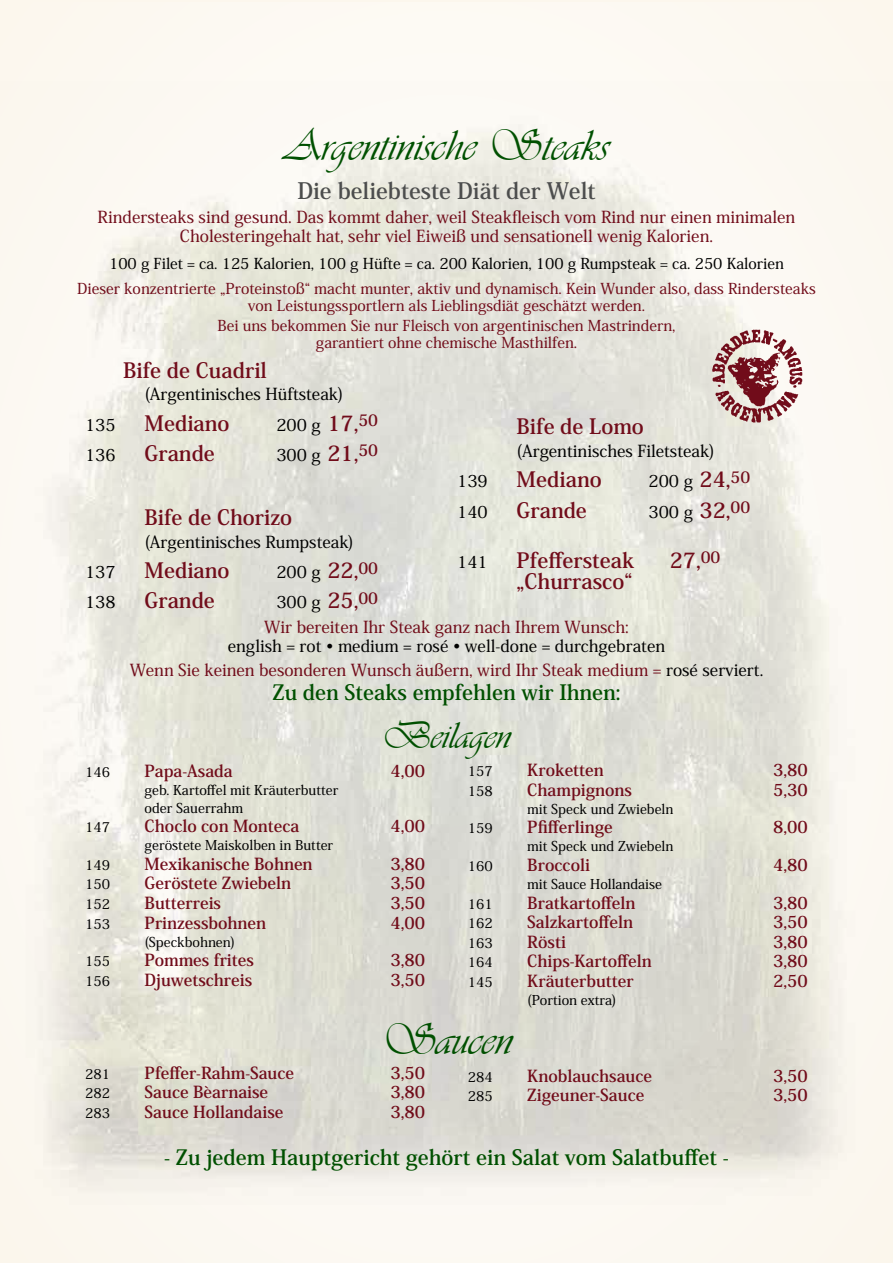
<style>
.page{position:relative;width:893px;height:1263px;background:#fff}
.page>*{position:absolute;margin:0;border:0;box-sizing:border-box;transform-origin:0 0}
.t1{font:45px "Vivaldi D";color:#005000}
.t2{font:39px "Vivaldi D";color:#005000}
.t3{font:700 22.5px "Koz Min Pro";color:#4c4d4d}
.t4{font:700 21px "Koz Min Pro";color:#710c1a}
.t5{font:700 21px "Koz Min Pro";color:#005000}
.t6{font:700 16.5px "Koz Min Pro";color:#710c1a}
.t7{font:500 16.5px/24px "Koz Min Pro";color:#000;text-align:center}
.t8{font:500 16.5px/19.8px "Koz Min Pro";color:#710c1a;text-align:center}
.t9{font:500 15px/16.5px "Koz Min Pro";color:#710c1a;text-align:center}
.t10{font:500 15px "Koz Min Pro";color:#000}
.t11{font:500 13.5px/18px "Koz Min Pro";color:#000}
.s1{font-weight:700;font-size:21px;color:#710c1a}
.s2{color:#710c1a}
</style>
<div class="page">
<div style="left:0;top:2px;width:893px;height:1261px;background:#fcf8f2"></div>
<img style="left:48px;top:136px;width:788px;height:1050px">
<img style="left:706px;top:325px;width:101px;height:104px">
<h1 class="t1" style="left:284px;top:119px;width:326px">Argentinische Steaks</h1>
<h3 class="t3" style="left:297px;top:174px;width:300px">Die beliebteste Diät der Welt</h3>
<p class="t8" style="left:98px;top:206px;width:699px">Rindersteaks sind gesund. Das kommt daher, weil Steakfleisch vom Rind nur einen minimalen<br>Cholesteringehalt hat, sehr viel Eiweiß und sensationell wenig Kalorien.</p>
<p class="t10" style="left:109px;top:253px;width:676px">100 g Filet = ca. 125 Kalorien, 100 g Hüfte = ca. 200 Kalorien, 100 g Rumpsteak = ca. 250 Kalorien</p>
<p class="t9" style="left:77px;top:280px;width:740px">Dieser konzentrierte „Proteinstoß“ macht munter, aktiv und dynamisch. Kein Wunder also, dass Rindersteaks von Leistungssportlern als Lieblingsdiät geschätzt werden.</p>
<p class="t9" style="left:217px;top:317px;width:460px">Bei uns bekommen Sie nur Fleisch von argentinischen Mastrindern, garantiert ohne chemische Masthilfen.</p>
<p class="t4" style="left:123px;top:355px;width:145px">Bife de Cuadril</p>
<p class="t7" style="left:145px;top:382px;width:200px">(Argentinisches Hüftsteak)</p>
<p class="t7" style="left:85px;top:412px;width:32px">135</p>
<p class="t4" style="left:145px;top:408px;width:86px">Mediano</p>
<p class="t7" style="left:276px;top:412px;width:103px">200 g <span class="s1">17,</span><sup>50</sup></p>
<p class="t7" style="left:85px;top:442px;width:32px">136</p>
<p class="t4" style="left:145px;top:438px;width:72px">Grande</p>
<p class="t7" style="left:276px;top:442px;width:103px">300 g <span class="s1">21,</span><sup>50</sup></p>
<p class="t4" style="left:517px;top:411px;width:129px">Bife de Lomo</p>
<p class="t7" style="left:517px;top:438px;width:200px">(Argentinisches Filetsteak)</p>
<p class="t7" style="left:457px;top:469px;width:32px">139</p>
<p class="t4" style="left:517px;top:464px;width:86px">Mediano</p>
<p class="t7" style="left:648px;top:468px;width:103px">200 g <span class="s1">24,</span><sup>50</sup></p>
<p class="t7" style="left:457px;top:499px;width:32px">140</p>
<p class="t4" style="left:517px;top:494px;width:72px">Grande</p>
<p class="t7" style="left:648px;top:499px;width:103px">300 g <span class="s1">32,</span><sup>00</sup></p>
<p class="t7" style="left:457px;top:549px;width:32px">141</p>
<p class="t4" style="left:517px;top:544px;width:119px">Pfeffersteak</p>
<p class="t4" style="left:670px;top:544px;width:52px">27,<sup>00</sup></p>
<p class="t4" style="left:517px;top:566px;width:117px">„Churrasco“</p>
<p class="t8" style="left:264px;top:616px;width:366px">Wir bereiten Ihr Steak ganz nach Ihrem Wunsch:</p>
<p class="t7" style="left:130px;top:634px;width:635px">english = rot • medium = rosé • well-done = durchgebraten<br><span class="s2">Wenn Sie keinen besonderen Wunsch äußern, wird Ihr Steak medium =</span> rosé serviert.</p>
<p class="t5" style="left:272px;top:676px;width:350px">Zu den Steaks empfehlen wir Ihnen:</p>
<h2 class="t2" style="left:382px;top:713px;width:130px">Beilagen</h2>
<p class="t4" style="left:145px;top:502px;width:149px">Bife de Chorizo</p>
<p class="t7" style="left:145px;top:529px;width:211px">(Argentinisches Rumpsteak)</p>
<p class="t7" style="left:85px;top:559px;width:32px">137</p>
<p class="t4" style="left:145px;top:555px;width:86px">Mediano</p>
<p class="t7" style="left:276px;top:559px;width:103px">200 g <span class="s1">22,</span><sup>00</sup></p>
<p class="t7" style="left:85px;top:590px;width:32px">138</p>
<p class="t4" style="left:145px;top:585px;width:72px">Grande</p>
<p class="t7" style="left:276px;top:590px;width:103px">300 g <span class="s1">25,</span><sup>00</sup></p>
<p class="t11" style="left:468px;top:762px;width:27px">157</p>
<p class="t6" style="left:527px;top:758px;width:78px">Kroketten</p>
<p class="t6" style="left:773px;top:758px;width:36px">3,80</p>
<p class="t11" style="left:468px;top:781px;width:27px">158</p>
<p class="t6" style="left:527px;top:778px;width:106px">Champignons</p>
<p class="t6" style="left:773px;top:778px;width:36px">5,30</p>
<p class="t11" style="left:527px;top:799px;width:148px">mit Speck und Zwiebeln</p>
<p class="t11" style="left:468px;top:819px;width:27px">159</p>
<p class="t6" style="left:527px;top:815px;width:87px">Pfifferlinge</p>
<p class="t6" style="left:773px;top:815px;width:36px">8,00</p>
<p class="t11" style="left:527px;top:837px;width:148px">mit Speck und Zwiebeln</p>
<p class="t11" style="left:468px;top:857px;width:27px">160</p>
<p class="t6" style="left:527px;top:853px;width:64px">Broccoli</p>
<p class="t6" style="left:773px;top:853px;width:36px">4,80</p>
<p class="t11" style="left:527px;top:875px;width:136px">mit Sauce Hollandaise</p>
<p class="t11" style="left:468px;top:894px;width:27px">161</p>
<p class="t6" style="left:527px;top:890px;width:110px">Bratkartoffeln</p>
<p class="t6" style="left:773px;top:890px;width:36px">3,80</p>
<p class="t11" style="left:468px;top:914px;width:27px">162</p>
<p class="t6" style="left:527px;top:910px;width:107px">Salzkartoffeln</p>
<p class="t6" style="left:773px;top:910px;width:36px">3,50</p>
<p class="t11" style="left:468px;top:933px;width:27px">163</p>
<p class="t6" style="left:527px;top:929px;width:40px">Rösti</p>
<p class="t6" style="left:773px;top:929px;width:36px">3,80</p>
<p class="t11" style="left:468px;top:953px;width:27px">164</p>
<p class="t6" style="left:527px;top:949px;width:126px">Chips-Kartoffeln</p>
<p class="t6" style="left:773px;top:949px;width:36px">3,80</p>
<p class="t11" style="left:468px;top:972px;width:27px">145</p>
<p class="t6" style="left:527px;top:969px;width:108px">Kräuterbutter</p>
<p class="t6" style="left:773px;top:969px;width:36px">2,50</p>
<p class="t11" style="left:527px;top:990px;width:91px">(Portion extra)</p>
<h1 class="t1" style="left:381px;top:1013px;width:133px">Saucen</h1>
<p class="t11" style="left:85px;top:762px;width:27px">146</p>
<p class="t6" style="left:145px;top:758px;width:90px">Papa-Asada</p>
<p class="t6" style="left:390px;top:758px;width:36px">4,00</p>
<p class="t11" style="left:145px;top:780px;width:195px">geb. Kartoffel mit Kräuterbutter oder Sauerrahm</p>
<p class="t11" style="left:85px;top:818px;width:27px">147</p>
<p class="t6" style="left:145px;top:814px;width:156px">Choclo con Monteca</p>
<p class="t6" style="left:390px;top:814px;width:36px">4,00</p>
<p class="t11" style="left:145px;top:836px;width:190px">geröstete Maiskolben in Butter</p>
<p class="t11" style="left:85px;top:855px;width:27px">149</p>
<p class="t6" style="left:145px;top:852px;width:170px">Mexikanische Bohnen</p>
<p class="t6" style="left:390px;top:852px;width:36px">3,80</p>
<p class="t11" style="left:85px;top:875px;width:27px">150</p>
<p class="t6" style="left:145px;top:871px;width:148px">Geröstete Zwiebeln</p>
<p class="t6" style="left:390px;top:871px;width:36px">3,50</p>
<p class="t11" style="left:85px;top:894px;width:27px">152</p>
<p class="t6" style="left:145px;top:891px;width:78px">Butterreis</p>
<p class="t6" style="left:390px;top:891px;width:36px">3,50</p>
<p class="t11" style="left:85px;top:914px;width:27px">153</p>
<p class="t6" style="left:145px;top:911px;width:123px">Prinzessbohnen</p>
<p class="t6" style="left:390px;top:911px;width:36px">4,00</p>
<p class="t11" style="left:145px;top:932px;width:92px">(Speckbohnen)</p>
<p class="t11" style="left:85px;top:952px;width:27px">155</p>
<p class="t6" style="left:145px;top:948px;width:111px">Pommes frites</p>
<p class="t6" style="left:390px;top:948px;width:36px">3,80</p>
<p class="t11" style="left:85px;top:971px;width:27px">156</p>
<p class="t6" style="left:145px;top:968px;width:109px">Djuwetschreis</p>
<p class="t6" style="left:390px;top:968px;width:36px">3,50</p>
<p class="t11" style="left:85px;top:1064px;width:27px">281</p>
<p class="t6" style="left:145px;top:1061px;width:151px">Pfeffer-Rahm-Sauce</p>
<p class="t6" style="left:390px;top:1061px;width:36px">3,50</p>
<p class="t11" style="left:85px;top:1084px;width:27px">282</p>
<p class="t6" style="left:145px;top:1080px;width:125px">Sauce Bèarnaise</p>
<p class="t6" style="left:390px;top:1080px;width:36px">3,80</p>
<p class="t11" style="left:85px;top:1103px;width:27px">283</p>
<p class="t6" style="left:145px;top:1100px;width:140px">Sauce Hollandaise</p>
<p class="t6" style="left:390px;top:1100px;width:36px">3,80</p>
<p class="t11" style="left:468px;top:1067px;width:27px">284</p>
<p class="t6" style="left:527px;top:1064px;width:126px">Knoblauchsauce</p>
<p class="t6" style="left:773px;top:1064px;width:36px">3,50</p>
<p class="t11" style="left:468px;top:1087px;width:27px">285</p>
<p class="t6" style="left:527px;top:1083px;width:119px">Zigeuner-Sauce</p>
<p class="t6" style="left:773px;top:1083px;width:36px">3,50</p>
<p class="t5" style="left:164px;top:1142px;width:566px">- Zu jedem Hauptgericht gehört ein Salat vom Salatbuffet -</p>
</div>
